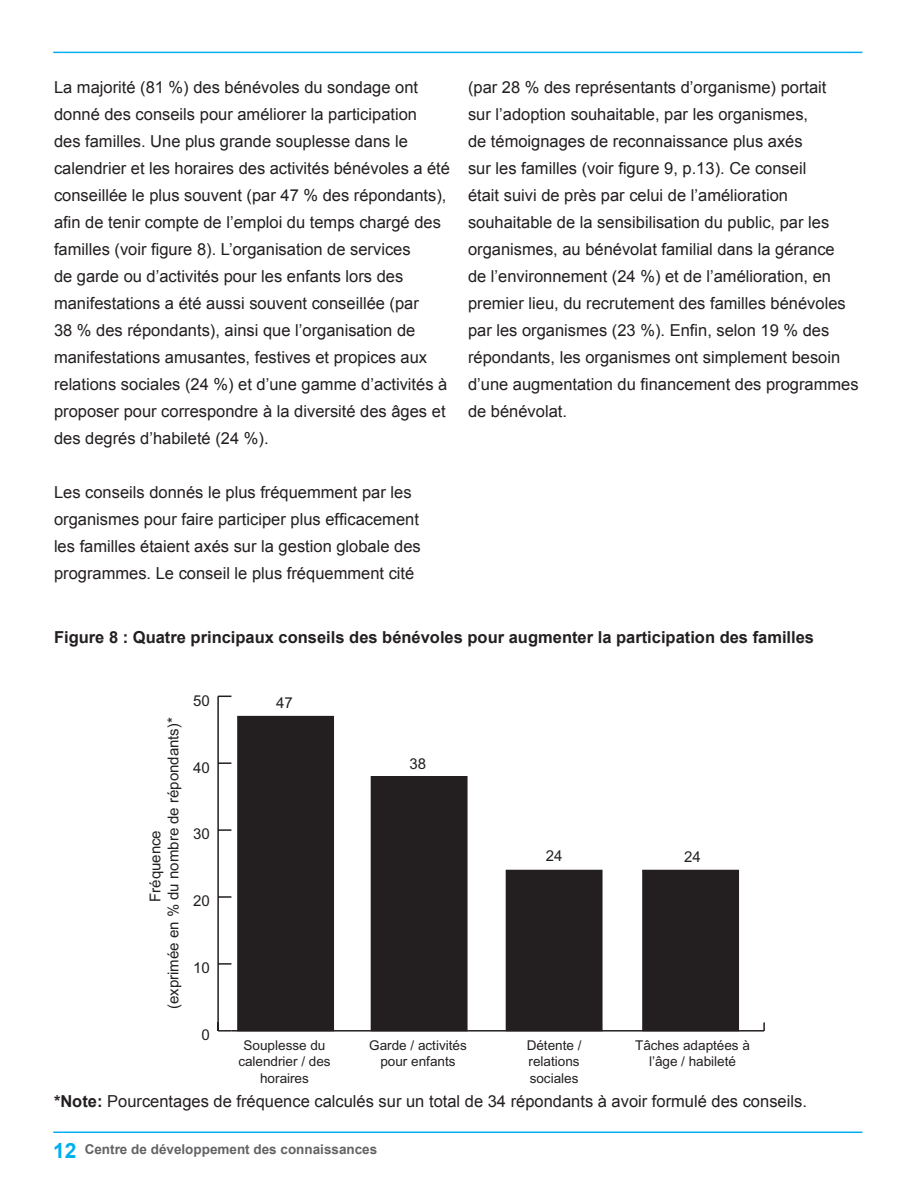
<style>
.page{position:relative;width:918px;height:1188px;background:#fff}
.page>*{position:absolute;margin:0;border:0;box-sizing:border-box;transform-origin:0 0}
.t1{font:16.5px/27px "Arial";color:#231f20}
.t2{font:700 16.5px "Arial";color:#231f20}
.t3{font:15px/18px "Arial";color:#231f20;text-align:center}
.t4{font:13.5px/16.2px "Arial";color:#231f20;text-align:center}
.t5{font:700 13.5px "Arial";color:#636366}
.s1{font-weight:700}
.s2{font-size:21px;color:#00aeef}
</style>
<div class="page">
<hr style="left:53px;top:1132px;width:809px;height:1px;background:#00aeef">
<hr style="left:53px;top:52px;width:809px;height:1px;background:#00aeef">
<hr style="left:232px;top:1030px;width:532px;height:2px;background:#231f20">
<svg style="left:763px;top:1022px;width:2px;height:9px"></svg>
<hr style="left:217px;top:696px;width:2px;height:335px;background:#231f20">
<svg style="left:218px;top:1030px;width:13px;height:2px"></svg>
<svg style="left:219px;top:963px;width:12px;height:2px"></svg>
<svg style="left:219px;top:896px;width:12px;height:2px"></svg>
<svg style="left:219px;top:829px;width:12px;height:2px"></svg>
<svg style="left:219px;top:762px;width:12px;height:2px"></svg>
<svg style="left:219px;top:696px;width:12px;height:1px"></svg>
<div style="left:643px;top:870px;width:96px;height:161px;background:#231f20"></div>
<div style="left:642px;top:870px;width:97px;height:161px;border:1px solid #231f20"></div>
<div style="left:506px;top:870px;width:96px;height:161px;background:#231f20"></div>
<div style="left:371px;top:777px;width:96px;height:254px;background:#231f20"></div>
<div style="left:238px;top:716px;width:96px;height:315px;background:#231f20"></div>
<div style="left:237px;top:716px;width:97px;height:315px;border:1px solid #231f20"></div>
<p class="t1" style="left:54px;top:74px;width:397px">La majorité (81 %) des bénévoles du sondage ont donné des conseils pour améliorer la participation<br>des familles. Une plus grande souplesse dans le calendrier et les horaires des activités bénévoles a été conseillée le plus souvent (par 47 % des répondants), afin de tenir compte de l’emploi du temps chargé des familles (voir figure 8). L’organisation de services<br>de garde ou d’activités pour les enfants lors des manifestations a été aussi souvent conseillée (par<br>38 % des répondants), ainsi que l’organisation de manifestations amusantes, festives et propices aux relations sociales (24 %) et d’une gamme d’activités à proposer pour correspondre à la diversité des âges et des degrés d’habileté (24 %).</p>
<p class="t1" style="left:54px;top:479px;width:368px">Les conseils donnés le plus fréquemment par les organismes pour faire participer plus efficacement les familles étaient axés sur la gestion globale des programmes. Le conseil le plus fréquemment cité</p>
<p class="t1" style="left:468px;top:74px;width:392px">(par 28 % des représentants d’organisme) portait<br>sur l’adoption souhaitable, par les organismes,<br>de témoignages de reconnaissance plus axés<br>sur les familles (voir figure 9, p.13). Ce conseil<br>était suivi de près par celui de l’amélioration souhaitable de la sensibilisation du public, par les organismes, au bénévolat familial dans la gérance<br>de l’environnement (24 %) et de l’amélioration, en premier lieu, du recrutement des familles bénévoles par les organismes (23 %). Enfin, selon 19 % des répondants, les organismes ont simplement besoin d’une augmentation du financement des programmes de bénévolat.</p>
<p class="t2" style="left:54px;top:626px;width:762px">Figure 8 : Quatre principaux conseils des bénévoles pour augmenter la participation des familles</p>
<p class="t3" style="left:146px;top:1009px;width:293px;rotate:-90deg">Fréquence<br>(exprimée en % du nombre de répondants)*</p>
<p class="t3" style="left:193px;top:692px;width:18px">50</p>
<p class="t3" style="left:276px;top:694px;width:18px">47</p>
<p class="t3" style="left:193px;top:759px;width:18px">40</p>
<p class="t3" style="left:193px;top:825px;width:18px">30</p>
<p class="t3" style="left:193px;top:892px;width:18px">20</p>
<p class="t3" style="left:193px;top:959px;width:18px">10</p>
<p class="t3" style="left:410px;top:755px;width:18px">38</p>
<p class="t3" style="left:546px;top:847px;width:18px">24</p>
<p class="t3" style="left:684px;top:848px;width:18px">24</p>
<p class="t3" style="left:201px;top:1026px;width:10px">0</p>
<p class="t4" style="left:238px;top:1038px;width:94px">Souplesse du calendrier / des horaires</p>
<p class="t4" style="left:369px;top:1038px;width:99px">Garde / activités pour enfants</p>
<p class="t4" style="left:527px;top:1038px;width:56px;text-align:left">Détente / relations sociales</p>
<p class="t4" style="left:635px;top:1038px;width:116px">Tâches adaptées à l’âge / habileté</p>
<p class="t1" style="left:54px;top:1088px;width:754px"><span class="s1">*Note:</span> Pourcentages de fréquence calculés sur un total de 34 répondants à avoir formulé des conseils.</p>
<p class="t5" style="left:53px;top:1140px;width:326px"><span class="s2">12</span> Centre de développement des connaissances</p>
</div>
